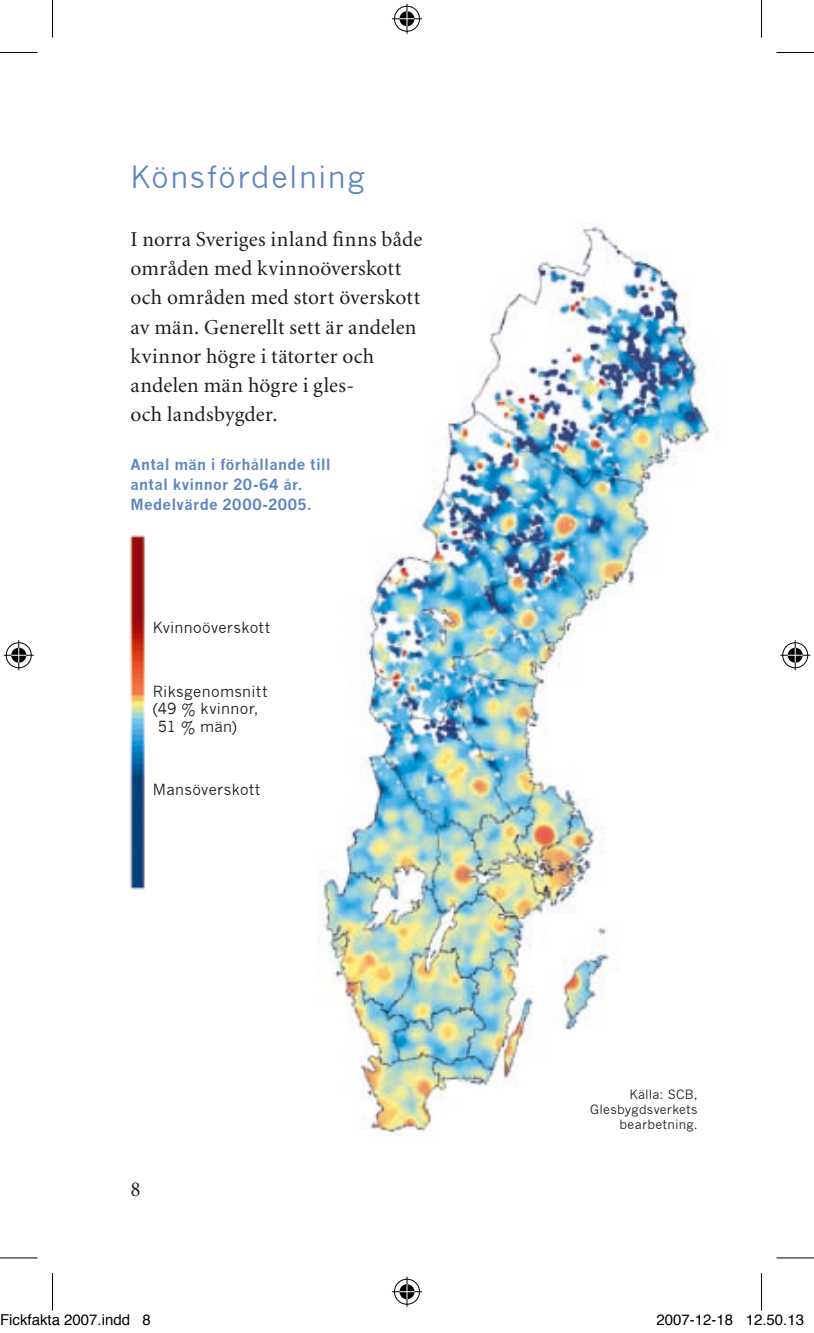
<style>
.page{position:relative;width:814px;height:1333px;background:#fff}
.page>*{position:absolute;margin:0;border:0;box-sizing:border-box;transform-origin:0 0}
.t1{font:30px "News Gothic";letter-spacing:.055em;color:#5d85c3}
.t2{font:21.25px/29.2px "Minion";letter-spacing:.01em;color:#1b1c20}
.t3{font:700 15px/20px "News Gothic";letter-spacing:.02em;color:#5d85c3}
.t4{font:15px "News Gothic";letter-spacing:.02em;color:#1b1c20}
.t5{font:15px "Helvetica";color:#000}
.t6{font:12.5px/15px "News Gothic";letter-spacing:.02em;color:#1b1c20;text-align:right}
</style>
<div class="page">
<img style="left:317px;top:222px;width:393px;height:914px">
<img style="left:129px;top:535px;width:16px;height:355px">
<hr style="left:0;top:52px;width:38px;height:1px;background:#000">
<hr style="left:776px;top:52px;width:38px;height:1px;background:#000">
<hr style="left:0;top:1257px;width:38px;height:1px;background:#000">
<hr style="left:776px;top:1257px;width:38px;height:1px;background:#000">
<hr style="left:52px;top:0;width:1px;height:38px;background:#000">
<hr style="left:52px;top:1272px;width:1px;height:38px;background:#000">
<hr style="left:761px;top:0;width:1px;height:38px;background:#000">
<hr style="left:761px;top:1272px;width:1px;height:38px;background:#000">
<div style="left:393px;top:5px;width:28px;height:28px;border:3px solid #fff;border-radius:50%"></div>
<hr style="left:392px;top:17px;width:30px;height:3px;background:#fff">
<hr style="left:405px;top:4px;width:3px;height:30px;background:#fff">
<div style="left:398px;top:10px;width:18px;height:18px;border:3px solid #fff;border-radius:50%"></div>
<div style="left:394px;top:6px;width:26px;height:26px;border:1px solid #000;border-radius:50%"></div>
<hr style="left:392px;top:18px;width:30px;height:1px;background:#000">
<hr style="left:406px;top:4px;width:1px;height:30px;background:#000">
<svg style="left:399px;top:11px;width:15px;height:15px"></svg>
<div style="left:393px;top:1277px;width:28px;height:28px;border:3px solid #fff;border-radius:50%"></div>
<svg style="left:392px;top:1289px;width:30px;height:4px"></svg>
<hr style="left:405px;top:1276px;width:3px;height:30px;background:#fff">
<div style="left:398px;top:1282px;width:18px;height:18px;border:3px solid #fff;border-radius:50%"></div>
<div style="left:394px;top:1278px;width:26px;height:26px;border:1px solid #000;border-radius:50%"></div>
<hr style="left:392px;top:1291px;width:30px;height:1px;background:#000">
<hr style="left:406px;top:1276px;width:1px;height:30px;background:#000">
<svg style="left:399px;top:1283px;width:15px;height:15px"></svg>
<div style="left:5px;top:641px;width:28px;height:28px;border:3px solid #fff;border-radius:50%"></div>
<hr style="left:4px;top:653px;width:30px;height:3px;background:#fff">
<hr style="left:17px;top:640px;width:3px;height:30px;background:#fff">
<div style="left:10px;top:646px;width:18px;height:18px;border:3px solid #fff;border-radius:50%"></div>
<div style="left:6px;top:642px;width:26px;height:26px;border:1px solid #000;border-radius:50%"></div>
<hr style="left:4px;top:654px;width:30px;height:1px;background:#000">
<hr style="left:18px;top:640px;width:1px;height:30px;background:#000">
<svg style="left:11px;top:647px;width:15px;height:15px"></svg>
<div style="left:781px;top:641px;width:28px;height:28px;border:3px solid #fff;border-radius:50%"></div>
<hr style="left:780px;top:653px;width:30px;height:3px;background:#fff">
<hr style="left:793px;top:640px;width:3px;height:30px;background:#fff">
<div style="left:786px;top:646px;width:18px;height:18px;border:3px solid #fff;border-radius:50%"></div>
<div style="left:782px;top:642px;width:26px;height:26px;border:1px solid #000;border-radius:50%"></div>
<hr style="left:780px;top:654px;width:30px;height:1px;background:#000">
<hr style="left:794px;top:640px;width:1px;height:30px;background:#000">
<svg style="left:787px;top:647px;width:15px;height:15px"></svg>
<h1 class="t1" style="left:130px;top:160px;width:236px">Könsfördelning</h1>
<p class="t2" style="left:130px;top:225px;width:293px">I norra Sveriges inland finns både områden med kvinnoöverskott och områden med stort överskott av män. Generellt sett är andelen kvinnor högre i tätorter och andelen män högre i gles-<br>och landsbygder.</p>
<p class="t3" style="left:130px;top:454px;width:202px">Antal män i förhållande till antal kvinnor 20-64 år.<br>Medelvärde 2000-2005.</p>
<p class="t4" style="left:153px;top:619px;width:119px">Kvinnoöverskott</p>
<p class="t4" style="left:153px;top:682px;width:116px">Riksgenomsnitt</p>
<p class="t4" style="left:153px;top:699px;width:107px">(49 % kvinnor,</p>
<p class="t4" style="left:158px;top:717px;width:81px">51 % män)</p>
<p class="t4" style="left:153px;top:780px;width:109px">Mansöverskott</p>
<p class="t2" style="left:130px;top:1175px;width:12px">8</p>
<p class="t6" style="left:590px;top:1086px;width:109px">Källa: SCB,<br>Glesbygdsverkets bearbetning.</p>
<p class="t5" style="left:0;top:1307px;width:152px">Fickfakta 2007.indd 8</p>
<p class="t5" style="left:656px;top:1307px;width:149px">2007-12-18 12.50.13</p>
</div>
